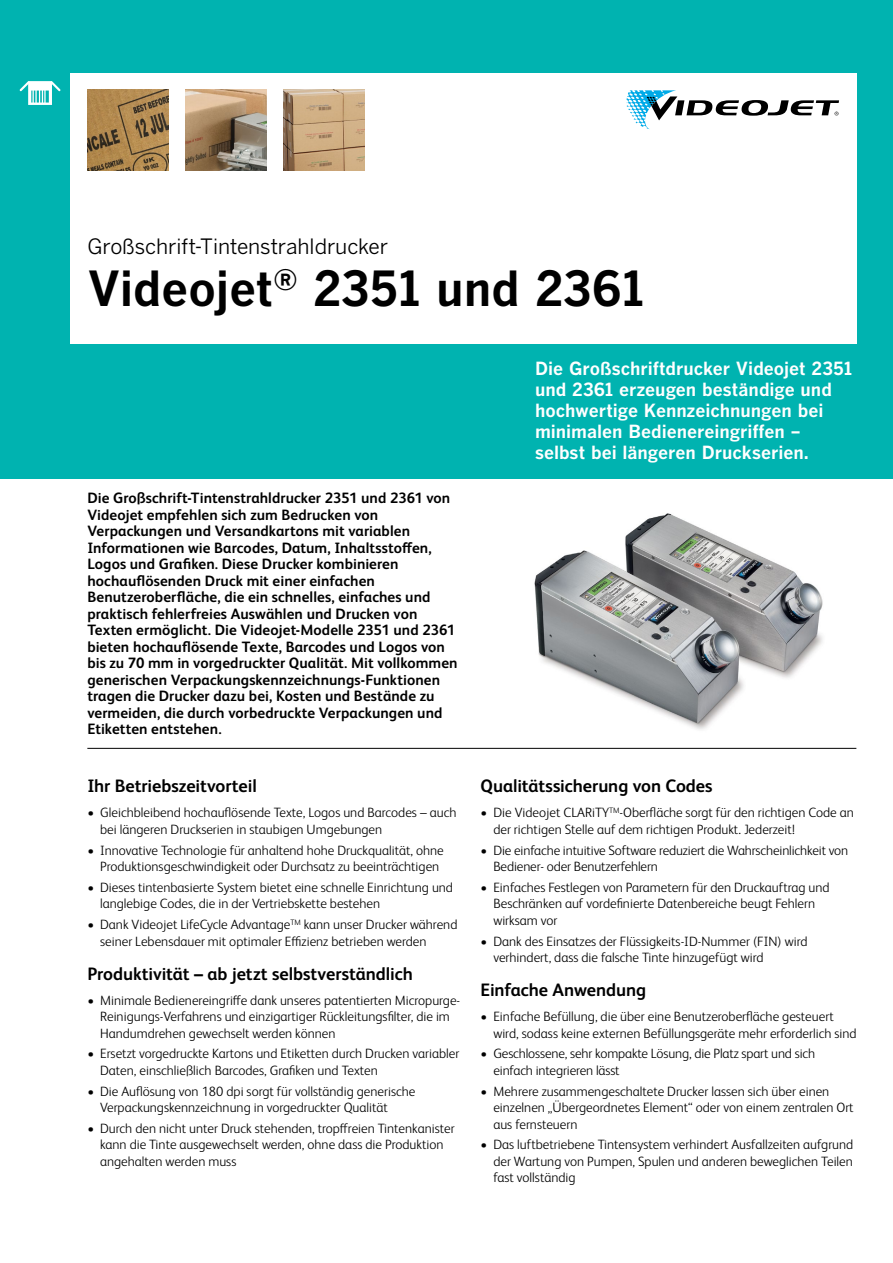
<style>
.page{position:relative;width:893px;height:1263px;background:#fff}
.page>*{position:absolute;margin:0;border:0;box-sizing:border-box;transform-origin:0 0}
.t1{font:700 48px "Benton Gothic";color:#000}
.t2{font:21px "Benton Gothic";letter-spacing:-.01em;color:#000}
.t3{font:700 18px/21px "Benton Gothic";color:#fff}
.t4{font:700 18px "FS Albert Pro";letter-spacing:-.005em;color:#000}
.t5{font:700 15px/16.5px "FS Albert Pro";letter-spacing:.005em;color:#000}
.t6{font:300 13.5px/16.5px "FS Albert Pro";color:#000}
</style>
<div class="page">
<div style="left:0;top:0;width:893px;height:478px;background:#00b3b0"></div>
<div style="left:70px;top:73px;width:786px;height:270px;background:#fff"></div>
<svg style="left:20px;top:81px;width:41px;height:24px"></svg>
<svg style="left:626px;top:90px;width:213px;height:39px"></svg>
<img style="left:87px;top:90px;width:81px;height:81px">
<hr style="left:87px;top:748px;width:769px;height:1px;background:#000">
<img style="left:534px;top:513px;width:289px;height:217px">
<img style="left:284px;top:90px;width:81px;height:81px">
<img style="left:186px;top:90px;width:81px;height:81px">
<h2 class="t2" style="left:87px;top:234px;width:302px">Großschrift-Tintenstrahldrucker</h2>
<h1 class="t1" style="left:87px;top:261px;width:558px">Videojet<sup>®</sup> 2351 und 2361</h1>
<p class="t5" style="left:87px;top:489px;width:372px">Die Großschrift-Tintenstrahldrucker 2351 und 2361 von Videojet empfehlen sich zum Bedrucken von Verpackungen und Versandkartons mit variablen Informationen wie Barcodes, Datum, Inhaltsstoffen, Logos und Grafiken. Diese Drucker kombinieren hochauflösenden Druck mit einer einfachen Benutzeroberfläche, die ein schnelles, einfaches und praktisch fehlerfreies Auswählen und Drucken von Texten ermöglicht. Die Videojet-Modelle 2351 und 2361 bieten hochauflösende Texte, Barcodes und Logos von bis zu 70 mm in vorgedruckter Qualität. Mit vollkommen generischen Verpackungskennzeichnungs-Funktionen tragen die Drucker dazu bei, Kosten und Bestände zu vermeiden, die durch vorbedruckte Verpackungen und Etiketten entstehen.</p>
<h3 class="t4" style="left:87px;top:774px;width:171px">Ihr Betriebszeitvorteil</h3>
<p class="t6" style="left:100px;top:804px;width:358px;text-indent:-13px">• Gleichbleibend hochauflösende Texte, Logos und Barcodes – auch bei längeren Druckserien in staubigen Umgebungen</p>
<p class="t6" style="left:100px;top:841px;width:345px;text-indent:-13px">• Innovative Technologie für anhaltend hohe Druckqualität, ohne<br>Produktionsgeschwindigkeit oder Durchsatz zu beeinträchtigen</p>
<p class="t6" style="left:100px;top:878px;width:354px;text-indent:-13px">• Dieses tintenbasierte System bietet eine schnelle Einrichtung und langlebige Codes, die in der Vertriebskette bestehen</p>
<p class="t6" style="left:100px;top:915px;width:359px;text-indent:-13px">• Dank Videojet LifeCycle Advantage<sup>TM</sup> kann unser Drucker während seiner Lebensdauer mit optimaler Effizienz betrieben werden</p>
<h3 class="t4" style="left:87px;top:961px;width:327px">Produktivität – ab jetzt selbstverständlich</h3>
<p class="t6" style="left:100px;top:991px;width:362px;text-indent:-13px">• Minimale Bedienereingriffe dank unseres patentierten Micropurge-<br>Reinigungs-Verfahrens und einzigartiger Rückleitungsfilter, die im<br>Handumdrehen gewechselt werden können</p>
<p class="t6" style="left:100px;top:1044px;width:361px;text-indent:-13px">• Ersetzt vorgedruckte Kartons und Etiketten durch Drucken variabler<br>Daten, einschließlich Barcodes, Grafiken und Texten</p>
<p class="t6" style="left:100px;top:1082px;width:317px;text-indent:-13px">• Die Auflösung von 180 dpi sorgt für vollständig generische<br>Verpackungskennzeichnung in vorgedruckter Qualität</p>
<p class="t6" style="left:100px;top:1119px;width:356px;text-indent:-13px">• Durch den nicht unter Druck stehenden, tropffreien Tintenkanister kann die Tinte ausgewechselt werden, ohne dass die Produktion angehalten werden muss</p>
<h3 class="t3" style="left:535px;top:359px;width:319px">Die Großschriftdrucker Videojet 2351 und 2361 erzeugen beständige und hochwertige Kennzeichnungen bei minimalen Bedienereingriffen – selbst bei längeren Druckserien.</h3>
<h3 class="t4" style="left:481px;top:774px;width:234px">Qualitätssicherung von Codes</h3>
<p class="t6" style="left:493px;top:804px;width:362px;text-indent:-13px">• Die Videojet CLARiTY<sup>TM</sup>-Oberfläche sorgt für den richtigen Code an der richtigen Stelle auf dem richtigen Produkt. Jederzeit!</p>
<p class="t6" style="left:493px;top:841px;width:356px;text-indent:-13px">• Die einfache intuitive Software reduziert die Wahrscheinlichkeit von<br>Bediener- oder Benutzerfehlern</p>
<p class="t6" style="left:493px;top:878px;width:338px;text-indent:-13px">• Einfaches Festlegen von Parametern für den Druckauftrag und<br>Beschränken auf vordefinierte Datenbereiche beugt Fehlern wirksam vor</p>
<p class="t6" style="left:493px;top:932px;width:316px;text-indent:-13px">• Dank des Einsatzes der Flüssigkeits-ID-Nummer (FIN) wird verhindert, dass die falsche Tinte hinzugefügt wird</p>
<h3 class="t4" style="left:481px;top:977px;width:167px">Einfache Anwendung</h3>
<p class="t6" style="left:493px;top:1007px;width:365px;text-indent:-13px">• Einfache Befüllung, die über eine Benutzeroberfläche gesteuert wird, sodass keine externen Befüllungsgeräte mehr erforderlich sind</p>
<p class="t6" style="left:493px;top:1044px;width:323px;text-indent:-13px">• Geschlossene, sehr kompakte Lösung, die Platz spart und sich einfach integrieren lässt</p>
<p class="t6" style="left:493px;top:1082px;width:362px;text-indent:-13px">• Mehrere zusammengeschaltete Drucker lassen sich über einen einzelnen „Übergeordnetes Element“ oder von einem zentralen Ort aus fernsteuern</p>
<p class="t6" style="left:493px;top:1135px;width:361px;text-align:justify;text-indent:-13px">• Das luftbetriebene Tintensystem verhindert Ausfallzeiten aufgrund der Wartung von Pumpen, Spulen und anderen beweglichen Teilen fast vollständig</p>
</div>
